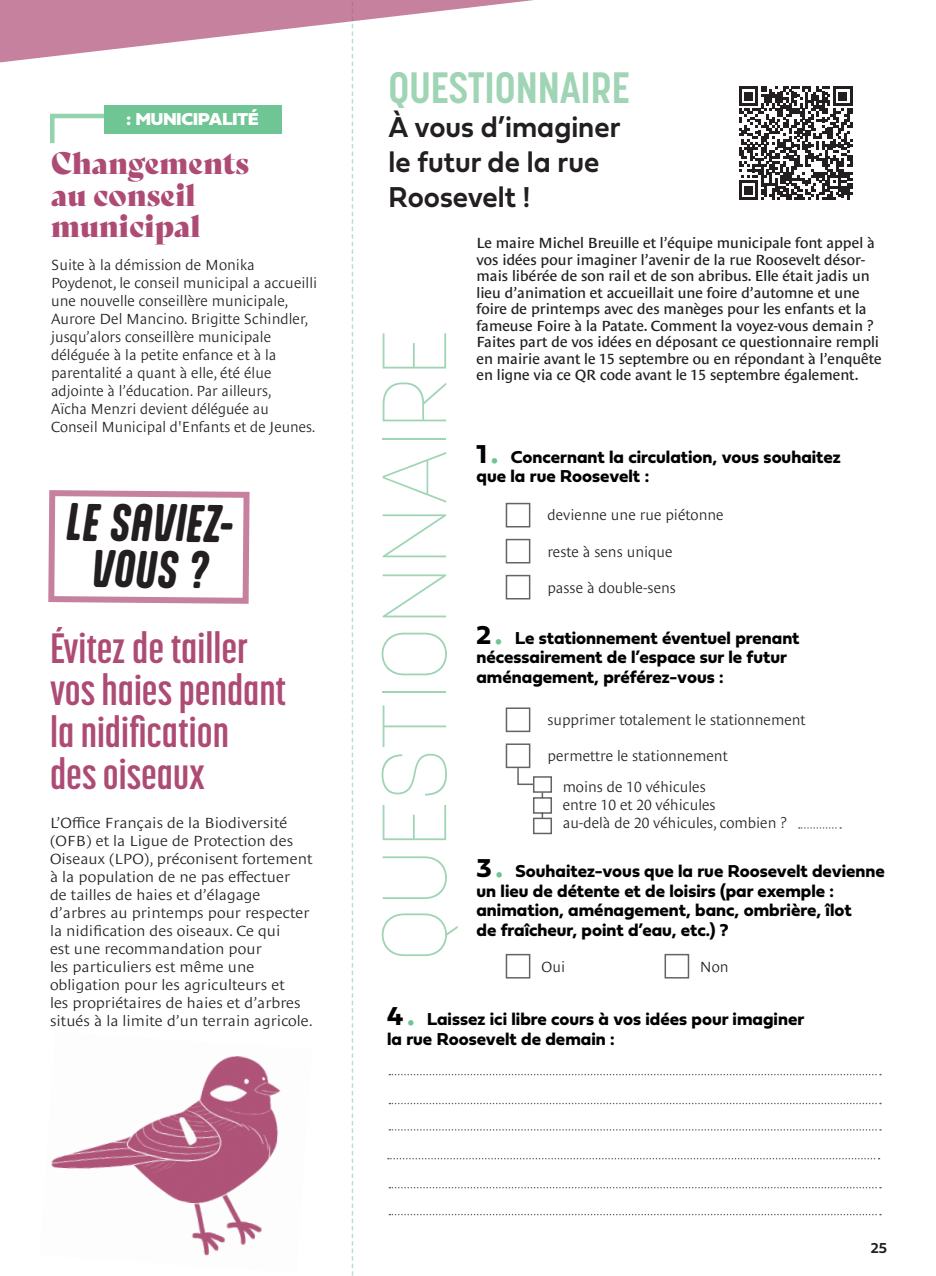
<style>
.page{position:relative;width:936px;height:1276px;background:#fff}
.page>*{position:absolute;margin:0;border:0;box-sizing:border-box;transform-origin:0 0}
.t1{font:100 90px "Korolev";letter-spacing:.03em;color:#9fd4b4}
.t2{font:italic 700 45px/46.7px "Aptly";color:#231f20;text-align:center}
.t3{font:700 43.5px "Korolev Condensed";color:#9fd4b4}
.t4{font:700 42px/42px "Korolev Compressed";color:#ae4b75;scale:1.06 1}
.t5{font:30px/34.5px "Fieldwork Geo Demibold";color:#231f20;scale:.95 1}
.t6{font:30px/31.5px "Bely Display";color:#ae4b75}
.t7{font:27px "Fieldwork Geo Bold";color:#000}
.t8{font:18px/19.5px "Fieldwork Geo Bold";color:#000}
.t9{font:18px "Fieldwork Geo Black";color:#fff}
.t10{font:300 15px/18px "Le Monde Sans Std";color:#231f20}
.t11{font:15px/16.5px "Le Monde Sans Std";color:#231f20}
.t12{font:300 15px/18px "Le Monde Sans Std";color:#231f20;scale:1.06 1}
.t13{font:15px "Fieldwork Geo Demibold";color:#231f20}
.s1{font-family:"Minion Pro";font-size:48px;color:#6fc594}
</style>
<div class="page">
<img style="left:51px;top:1056px;width:230px;height:200px">
<svg style="left:352px;top:174px;width:1px;height:1102px"></svg>
<svg style="left:0;top:0;width:534px;height:171px"></svg>
<svg style="left:48px;top:490px;width:202px;height:114px"></svg>
<div style="left:104px;top:105px;width:177px;height:28px;background:#6fc594"></div>
<svg style="left:48px;top:112px;width:77px;height:33px"></svg>
<svg style="left:798px;top:827px;width:43px;height:1px"></svg>
<svg style="left:389px;top:1129px;width:492px;height:1px"></svg>
<svg style="left:389px;top:1214px;width:492px;height:1px"></svg>
<svg style="left:389px;top:1074px;width:492px;height:1px"></svg>
<svg style="left:388px;top:1158px;width:491px;height:1px"></svg>
<svg style="left:389px;top:1102px;width:492px;height:2px"></svg>
<svg style="left:389px;top:1187px;width:492px;height:1px"></svg>
<svg style="left:516px;top:766px;width:18px;height:20px"></svg>
<svg style="left:739px;top:86px;width:113px;height:114px"></svg>
<p class="t9" style="left:127px;top:103px;width:133px">: MUNICIPALITÉ</p>
<h3 class="t6" style="left:51px;top:145px;width:199px">Changements au conseil municipal</h3>
<p class="t10" style="left:51px;top:256px;width:268px">Suite à la démission de Monika Poydenot, le conseil municipal a accueilli une nouvelle conseillère municipale, Aurore Del Mancino. Brigitte Schindler, jusqu’alors conseillère municipale déléguée à la petite enfance et à la parentalité a quant à elle, été élue adjointe à l’éducation. Par ailleurs,<br>Aïcha Menzri devient déléguée au Conseil Municipal d'Enfants et de Jeunes.</p>
<h2 class="t2" style="left:68px;top:497px;width:176px;rotate:1deg">LE SAVIEZ-<br>VOUS ?</h2>
<h3 class="t4" style="left:50px;top:627px;width:224px">Évitez de tailler vos haies pendant la nidification<br>des oiseaux</h3>
<p class="t12" style="left:50px;top:814px;width:249px">L’Office Français de la Biodiversité (OFB) et la Ligue de Protection des Oiseaux (LPO), préconisent fortement à la population de ne pas effectuer<br>de tailles de haies et d’élagage d’arbres au printemps pour respecter la nidification des oiseaux. Ce qui<br>est une recommandation pour<br>les particuliers est même une obligation pour les agriculteurs et<br>les propriétaires de haies et d’arbres situés à la limite d’un terrain agricole.</p>
<h3 class="t3" style="left:388px;top:62px;width:243px">QUESTIONNAIRE</h3>
<h3 class="t5" style="left:388px;top:109px;width:246px">À vous d’imaginer le futur de la rue<br>Roosevelt !</h3>
<h1 class="t1" style="left:357px;top:961px;width:634px;rotate:-90deg">QUESTIONNAIRE</h1>
<p class="t11" style="left:476px;top:234px;width:407px">Le maire Michel Breuille et l’équipe municipale font appel à vos idées pour imaginer l’avenir de la rue Roosevelt désor&shy;mais libérée de son rail et de son abribus. Elle était jadis un lieu d’animation et accueillait une foire d’automne et une foire de printemps avec des manèges pour les enfants et la fameuse Foire à la Patate. Comment la voyez-vous demain ?<br>Faites part de vos idées en déposant ce questionnaire rempli en mairie avant le 15 septembre ou en répondant à l’enquête en ligne via ce QR code avant le 15 septembre également.</p>
<h3 class="t7" style="left:476px;top:433px;width:25px">1<span class="s1">.</span></h3>
<p class="t8" style="left:476px;top:446px;width:366px;text-indent:34px">Concernant la circulation, vous souhaitez que la rue Roosevelt :</p>
<p class="t10" style="left:547px;top:506px;width:178px">devienne une rue piétonne</p>
<p class="t10" style="left:547px;top:543px;width:127px">reste à sens unique</p>
<p class="t10" style="left:547px;top:579px;width:130px">passe à double-sens</p>
<h3 class="t7" style="left:476px;top:614px;width:29px">2<span class="s1">.</span></h3>
<p class="t8" style="left:476px;top:627px;width:324px;text-indent:39px">Le stationnement éventuel prenant nécessairement de l’espace sur le futur aménagement, préférez-vous :</p>
<p class="t10" style="left:547px;top:710px;width:260px">supprimer totalement le stationnement</p>
<p class="t10" style="left:547px;top:746px;width:182px">permettre le stationnement</p>
<p class="t10" style="left:562px;top:778px;width:226px">moins de 10 véhicules<br>entre 10 et 20 véhicules<br>au-delà de 20 véhicules, combien ?</p>
<h3 class="t7" style="left:476px;top:847px;width:30px">3<span class="s1">.</span></h3>
<p class="t8" style="left:476px;top:861px;width:410px;text-indent:39px">Souhaitez-vous que la rue Roosevelt devienne un lieu de détente et de loisirs (par exemple : animation, aménagement, banc, ombrière, îlot<br>de fraîcheur, point d’eau, etc.) ?</p>
<p class="t10" style="left:541px;top:958px;width:25px">Oui</p>
<p class="t10" style="left:700px;top:958px;width:30px">Non</p>
<h3 class="t7" style="left:387px;top:995px;width:31px">4<span class="s1">.</span></h3>
<p class="t8" style="left:387px;top:1009px;width:419px;text-indent:40px">Laissez ici libre cours à vos idées pour imaginer la rue Roosevelt de demain :</p>
<p class="t13" style="left:870px;top:1236px;width:18px">25</p>
</div>
